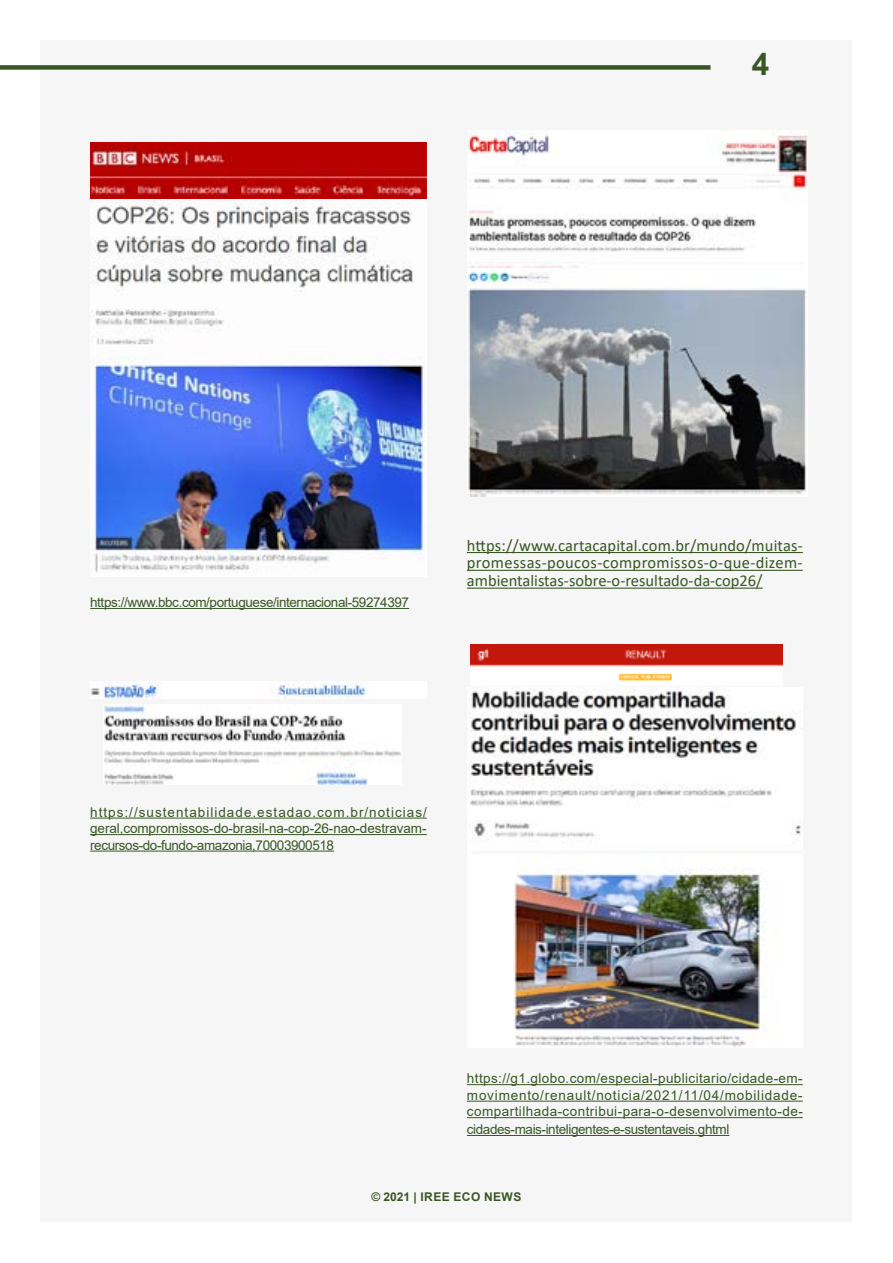
<style>
.page{position:relative;width:893px;height:1263px;background:#fff}
.page>*{position:absolute;margin:0;border:0;box-sizing:border-box;transform-origin:0 0}
.t1{font:700 31.5px "Arial";color:#385724}
.t2{font:16.5px/17.9px "Calibri";color:#385724;text-align:justify}
.t3{font:13.5px/16.5px "Arial";letter-spacing:-.03em;color:#385724;text-align:justify}
.t4{font:700 12px "Arial";letter-spacing:.035em;color:#385724}
</style>
<div class="page">
<div style="left:40px;top:40px;width:812px;height:1182px;background:#f6f6f6"></div>
<div style="left:0;top:65px;width:710px;height:5px;background:#385724"></div>
<hr style="left:90px;top:608px;width:319px;height:1px;background:#385724">
<hr style="left:90px;top:817px;width:337px;height:1px;background:#385724">
<hr style="left:90px;top:834px;width:337px;height:1px;background:#385724">
<hr style="left:90px;top:850px;width:244px;height:1px;background:#385724">
<img style="left:94px;top:202px;width:330px;height:370px">
<img style="left:90px;top:142px;width:337px;height:56px">
<img style="left:91px;top:684px;width:275px;height:14px">
<img style="left:104px;top:706px;width:297px;height:79px">
<hr style="left:467px;top:552px;width:336px;height:1px;background:#385724">
<hr style="left:467px;top:570px;width:336px;height:1px;background:#385724">
<hr style="left:467px;top:588px;width:296px;height:1px;background:#385724">
<hr style="left:467px;top:1084px;width:336px;height:1px;background:#385724">
<hr style="left:467px;top:1101px;width:336px;height:1px;background:#385724">
<hr style="left:467px;top:1117px;width:336px;height:1px;background:#385724">
<hr style="left:467px;top:1135px;width:262px;height:1px;background:#385724">
<img style="left:468px;top:133px;width:339px;height:364px">
<img style="left:470px;top:691px;width:331px;height:356px">
<img style="left:470px;top:644px;width:312px;height:38px">
<h1 class="t1" style="left:752px;top:42px;width:19px">4</h1>
<p class="t3" style="left:90px;top:594px;width:320px">https://www.bbc.com/portuguese/internacional-59274397</p>
<p class="t2" style="left:467px;top:536px;width:337px">https://www.cartacapital.com.br/mundo/muitas&shy;promessas-poucos-compromissos-o-que-dizem&shy;ambientalistas-sobre-o-resultado-da-cop26/</p>
<p class="t3" style="left:90px;top:803px;width:338px">https://sustentabilidade.estadao.com.br/noticias/ geral,compromissos-do-brasil-na-cop-26-nao-destravam&shy;recursos-do-fundo-amazonia,70003900518</p>
<p class="t3" style="left:467px;top:1070px;width:337px">https://g1.globo.com/especial-publicitario/cidade-em&shy;movimento/renault/noticia/2021/11/04/mobilidade&shy;compartilhada-contribui-para-o-desenvolvimento-de-</p>
<p class="t3" style="left:467px;top:1121px;width:264px">cidades-mais-inteligentes-e-sustentaveis.ghtml</p>
<p class="t4" style="left:371px;top:1188px;width:151px">© 2021 | IREE ECO NEWS</p>
</div>
